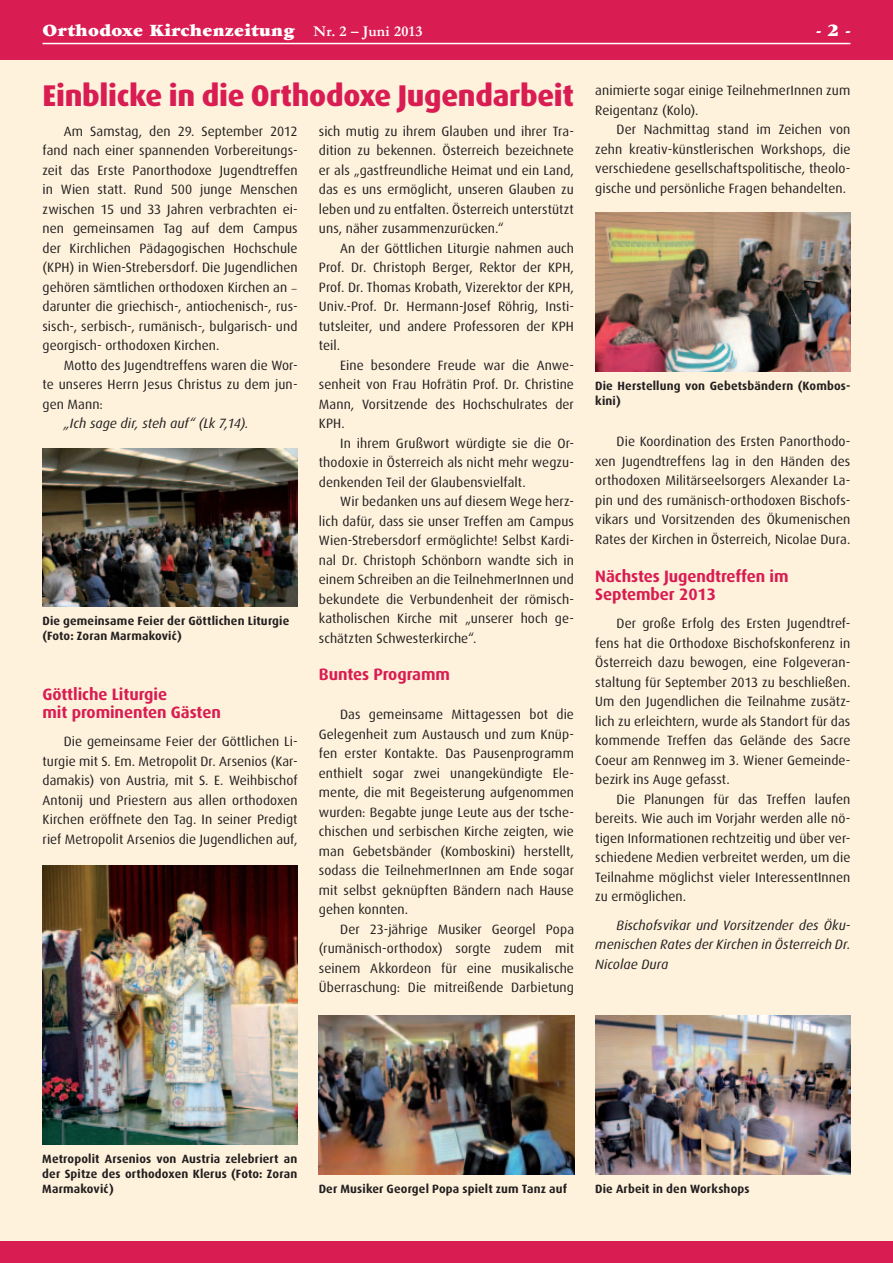
<style>
.page{position:relative;width:893px;height:1263px;background:#fff}
.page>*{position:absolute;margin:0;border:0;box-sizing:border-box;transform-origin:0 0}
.t1{font:800 30px "Dax";letter-spacing:-.01em;color:#d91c52}
.t2{font:900 18px "Garamond";letter-spacing:.02em;color:#fff}
.t3{font:700 16.5px/18px "Dax";letter-spacing:-.005em;color:#d91c52}
.t4{font:13.5px/19.5px "Dax";letter-spacing:.005em;color:#231f20;text-align:justify}
.t5{font:italic 13.5px/19.5px "Dax";letter-spacing:.005em;color:#231f20;text-align:justify}
.t6{font:700 12px/15px "Dax";letter-spacing:.01em;color:#231f20}
.s1{font-weight:700;font-size:15px}
.s2{font-family:"Sanvito"}
</style>
<div class="page">
<div style="left:0;top:60px;width:893px;height:1203px;background:#fef2dc"></div>
<div style="left:0;top:0;width:893px;height:60px;background:#d91c52"></div>
<hr style="left:43px;top:43px;width:807px;height:1px;background:#fff">
<div style="left:0;top:1242px;width:893px;height:21px;background:#d91c52"></div>
<img style="left:42px;top:448px;width:256px;height:159px">
<img style="left:42px;top:865px;width:256px;height:280px">
<img style="left:595px;top:213px;width:255px;height:158px">
<img style="left:319px;top:1016px;width:255px;height:158px">
<img style="left:595px;top:1016px;width:255px;height:158px">
<h2 class="t2" style="left:43px;top:21px;width:382px">Orthodoxe Kirchenzeitung <span class="s1">Nr. 2 – Juni 2013</span></h2>
<h2 class="t2" style="left:816px;top:21px;width:36px">- 2 -</h2>
<h1 class="t1" style="left:43px;top:78px;width:533px">Einblicke in die Orthodoxe Jugendarbeit</h1>
<p class="t4" style="left:43px;top:122px;width:257px;text-indent:21px">Am Samstag, den 29. September 2012 fand nach einer spannenden Vorbereitungs&shy;zeit das Erste Panorthodoxe Jugendtreffen in Wien statt. Rund 500 junge Menschen zwischen 15 und 33 Jahren verbrachten ei&shy;nen gemeinsamen Tag auf dem Campus der Kirchlichen Pädagogischen Hochschule (KPH) in Wien-Strebersdorf. Die Jugendlichen gehören sämtlichen orthodoxen Kirchen an <span class="s2">– </span>darunter die griechisch-, antiochenisch-, rus&shy;sisch-, serbisch-, rumänisch-, bulgarisch- und georgisch- orthodoxen Kirchen.</p>
<p class="t4" style="left:43px;top:356px;width:257px;text-indent:21px">Motto des Jugendtreffens waren die Wor&shy;te unseres Herrn Jesus Christus zu dem jun&shy;gen Mann:</p>
<p class="t5" style="left:64px;top:414px;width:186px">„Ich sage dir, steh auf“ (Lk 7,14).</p>
<p class="t6" style="left:42px;top:613px;width:248px">Die gemeinsame Feier der Göttlichen Liturgie (Foto: Zoran Marmakovi´c)</p>
<p class="t3" style="left:43px;top:685px;width:180px">Göttliche Liturgie<br>mit prominenten Gästen</p>
<p class="t4" style="left:43px;top:732px;width:257px;text-indent:21px">Die gemeinsame Feier der Göttlichen Li&shy;turgie mit S. Em. Metropolit Dr. Arsenios (Kar&shy;damakis) von Austria, mit S. E. Weihbischof Antonij und Priestern aus allen orthodoxen Kirchen eröffnete den Tag. In seiner Predigt rief Metropolit Arsenios die Jugendlichen auf,</p>
<p class="t4" style="left:319px;top:122px;width:257px">sich mutig zu ihrem Glauben und ihrer Tra&shy;dition zu bekennen. Österreich bezeichnete er als „gastfreundliche Heimat und ein Land, das es uns ermöglicht, unseren Glauben zu leben und zu entfalten. Österreich unterstützt uns, näher zusammenzurücken.“</p>
<p class="t4" style="left:319px;top:239px;width:257px;text-indent:21px">An der Göttlichen Liturgie nahmen auch Prof. Dr. Christoph Berger, Rektor der KPH, Prof. Dr. Thomas Krobath, Vizerektor der KPH, Univ.-Prof. Dr. Hermann-Josef Röhrig, Insti&shy;tutsleiter, und andere Professoren der KPH teil.</p>
<p class="t4" style="left:319px;top:355px;width:257px;text-indent:21px">Eine besondere Freude war die Anwe&shy;senheit von Frau Hofrätin Prof. Dr. Christine Mann, Vorsitzende des Hochschulrates der KPH.</p>
<p class="t4" style="left:319px;top:433px;width:257px;text-indent:21px">In ihrem Grußwort würdigte sie die Or&shy;thodoxie in Österreich als nicht mehr wegzu&shy;denkenden Teil der Glaubensvielfalt.</p>
<p class="t4" style="left:319px;top:492px;width:257px;text-indent:21px">Wir bedanken uns auf diesem Wege herz&shy;lich dafür, dass sie unser Treffen am Campus Wien-Strebersdorf ermöglichte! Selbst Kardi&shy;nal Dr. Christoph Schönborn wandte sich in einem Schreiben an die TeilnehmerInnen und bekundete die Verbundenheit der römisch&shy;katholischen Kirche mit „unserer hoch ge&shy;schätzten Schwesterkirche“.</p>
<p class="t3" style="left:319px;top:666px;width:132px">Buntes Programm</p>
<p class="t4" style="left:319px;top:705px;width:257px;text-indent:21px">Das gemeinsame Mittagessen bot die Gelegenheit zum Austausch und zum Knüp&shy;fen erster Kontakte. Das Pausenprogramm enthielt sogar zwei unangekündigte Ele&shy;mente, die mit Begeisterung aufgenommen wurden: Begabte junge Leute aus der tsche&shy;chischen und serbischen Kirche zeigten, wie man Gebetsbänder (Komboskini) herstellt, sodass die TeilnehmerInnen am Ende sogar mit selbst geknüpften Bändern nach Hause gehen konnten.</p>
<p class="t4" style="left:319px;top:920px;width:257px;text-indent:21px">Der 23-jährige Musiker Georgel Popa (rumänisch-orthodox) sorgte zudem mit seinem Akkordeon für eine musikalische Überraschung: Die mitreißende Darbietung</p>
<p class="t4" style="left:595px;top:81px;width:257px">animierte sogar einige TeilnehmerInnen zum<br>Reigentanz (Kolo).</p>
<p class="t4" style="left:595px;top:120px;width:257px;text-indent:21px">Der Nachmittag stand im Zeichen von zehn kreativ-künstlerischen Workshops, die verschiedene gesellschaftspolitische, theolo&shy;gische und persönliche Fragen behandelten.</p>
<p class="t6" style="left:595px;top:378px;width:257px">Die Herstellung von Gebetsbändern (Kombos&shy;kini)</p>
<p class="t4" style="left:595px;top:432px;width:257px;text-indent:21px">Die Koordination des Ersten Panorthodo&shy;xen Jugendtreffens lag in den Händen des orthodoxen Militärseelsorgers Alexander La&shy;pin und des rumänisch-orthodoxen Bischofs&shy;vikars und Vorsitzenden des Ökumenischen Rates der Kirchen in Österreich, Nicolae Dura.</p>
<p class="t3" style="left:595px;top:567px;width:195px">Nächstes Jugendtreffen im<br>September 2013</p>
<p class="t4" style="left:595px;top:614px;width:257px;text-indent:21px">Der große Erfolg des Ersten Jugendtref&shy;fens hat die Orthodoxe Bischofskonferenz in Österreich dazu bewogen, eine Folgeveran&shy;staltung für September 2013 zu beschließen.<br>Um den Jugendlichen die Teilnahme zusätz&shy;lich zu erleichtern, wurde als Standort für das kommende Treffen das Gelände des Sacre Coeur am Rennweg im 3. Wiener Gemeinde&shy;bezirk ins Auge gefasst.</p>
<p class="t4" style="left:595px;top:789px;width:257px;text-indent:21px">Die Planungen für das Treffen laufen bereits. Wie auch im Vorjahr werden alle nö&shy;tigen Informationen rechtzeitig und über ver&shy;schiedene Medien verbreitet werden, um die Teilnahme möglichst vieler InteressentInnen zu ermöglichen.</p>
<p class="t5" style="left:595px;top:915px;width:257px;text-indent:21px">Bischofsvikar und Vorsitzender des Öku&shy;menischen Rates der Kirchen in Österreich Dr.<br>Nicolae Dura</p>
<p class="t6" style="left:42px;top:1152px;width:257px;text-align:justify">Metropolit Arsenios von Austria zelebriert an der Spitze des orthodoxen Klerus (Foto: Zoran Marmakovi´c)</p>
<p class="t6" style="left:319px;top:1181px;width:250px">Der Musiker Georgel Popa spielt zum Tanz auf</p>
<p class="t6" style="left:595px;top:1181px;width:156px">Die Arbeit in den Workshops</p>
</div>
